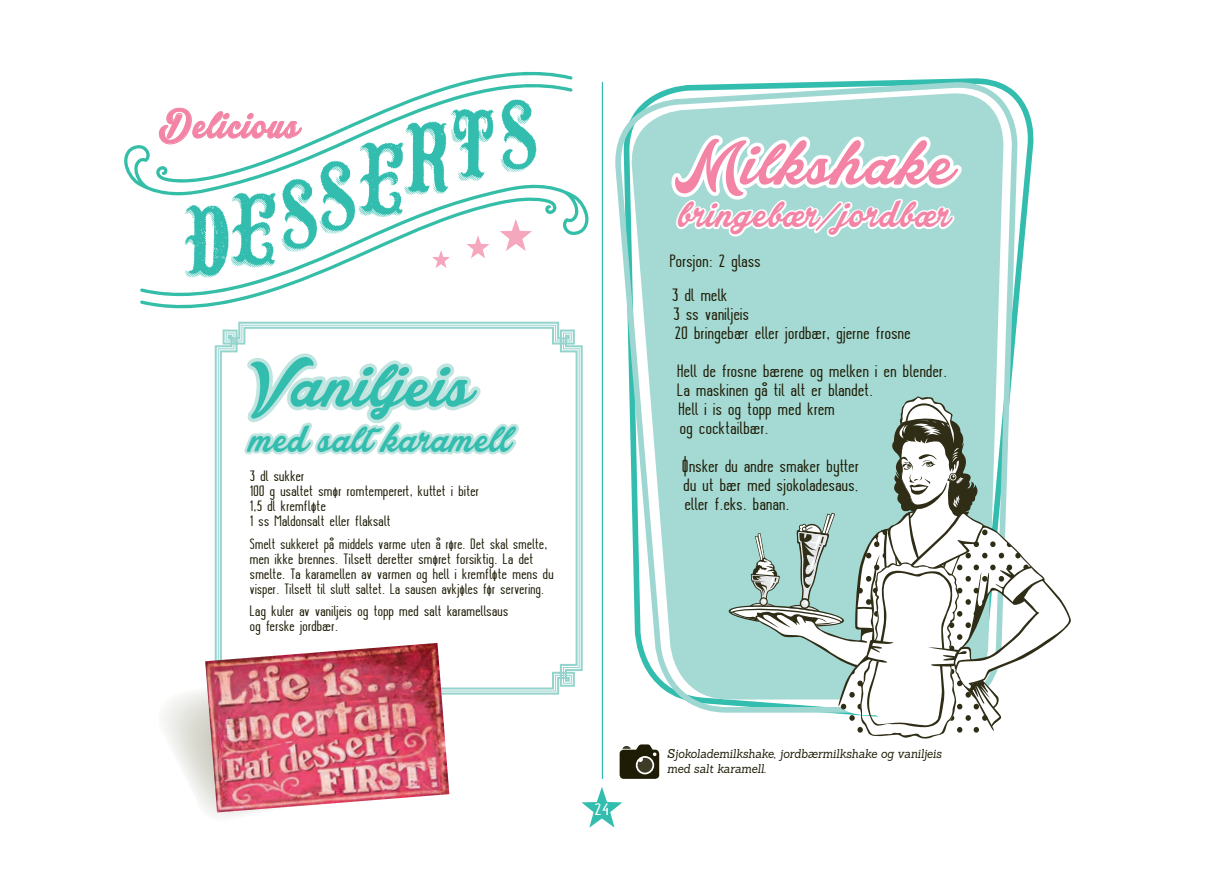
<style>
.page{position:relative;width:1205px;height:886px;background:#fff}
.page>*{position:absolute;margin:0;border:0;box-sizing:border-box;transform-origin:0 0}
.t1{font:97.88px "Lost Saloon";color:#32bdaf;scale:.9 1}
.t2{font:71.25px "Lakesight Personal Use Only";color:#32bdaf;scale:.95 1}
.t3{font:68.88px "Lakesight Personal Use Only";letter-spacing:.02em;color:#f384a5;scale:.95 1}
.t4{font:44.12px "Lakesight Personal Use Only";letter-spacing:.02em;color:#f384a5;scale:.83 1}
.t5{font:42.75px "Lakesight Personal Use Only";letter-spacing:.02em;color:#f384a5;scale:.9 1}
.t6{font:42.75px "Lakesight Personal Use Only";color:#32bdaf;scale:.9 1}
.t7{font:17.75px/19px "Ygraine Solid";letter-spacing:.02em;color:#1f1c06;scale:1.25 1}
.t8{font:16.62px "Ygraine Solid";color:#fff;scale:1.5 1}
.t9{font:15px/15px "Ygraine Solid";letter-spacing:.02em;color:#1f1c06;scale:1.2 1}
.t10{font:15px/15px "Ygraine Solid";letter-spacing:.02em;color:#1f1c06;scale:1.25 1}
.t11{font:italic 12.5px/15px "Sanchez";letter-spacing:-.005em;color:#1f1c06;scale:.9 1}
.s1{font-size:106.75px;color:#fff}
.s2{font-size:112.25px;color:#fff}
.s3{font-size:117.62px;color:#fff}
.s4{font-size:123px;color:#fff}
.s5{font-size:30px}
.s6{font-size:35.62px}
</style>
<div class="page">
<svg style="left:581px;top:787px;width:41px;height:40px"></svg>
<svg style="left:946px;top:78px;width:88px;height:241px"></svg>
<svg style="left:615px;top:82px;width:402px;height:631px"></svg>
<svg style="left:628px;top:90px;width:377px;height:609px;fill:#a5dad4"></svg>
<svg style="left:140px;top:193px;width:448px;height:112px"></svg>
<svg style="left:489px;top:72px;width:80px;height:4px"></svg>
<svg style="left:124px;top:76px;width:448px;height:119px"></svg>
<svg style="left:159px;top:107px;width:143px;height:38px"></svg>
<hr style="left:602px;top:82px;width:1px;height:697px;background:#32bdaf">
<svg style="left:664px;top:79px;width:304px;height:227px"></svg>
<svg style="left:215px;top:322px;width:368px;height:372px"></svg>
<svg style="left:218px;top:325px;width:362px;height:366px"></svg>
<svg style="left:220px;top:327px;width:357px;height:362px"></svg>
<svg style="left:225px;top:348px;width:297px;height:123px"></svg>
<img style="left:205px;top:643px;width:244px;height:169px">
<svg style="left:500px;top:219px;width:32px;height:32px"></svg>
<svg style="left:466px;top:235px;width:23px;height:23px"></svg>
<svg style="left:432px;top:250px;width:18px;height:18px"></svg>
<svg style="left:619px;top:744px;width:40px;height:35px"></svg>
<svg style="left:729px;top:396px;width:342px;height:342px"></svg>
<h1 class="t1" style="left:500px;top:98px;width:43px">S</h1>
<h3 class="t4" style="left:159px;top:97px;width:171px">Delicious</h3>
<h1 class="t1" style="left:358px;top:120px;width:153px">ERT</h1>
<h1 class="t1" style="left:319px;top:159px;width:43px">S</h1>
<h1 class="t1" style="left:184px;top:193px;width:345px">DE<span class="s1">D</span>S<span class="s2">E</span><span class="s3">S</span><span class="s4">S</span><span class="s3">E</span><span class="s2">R</span><span class="s1">T</span></h1>
<h2 class="t2" style="left:250px;top:340px;width:237px">Vaniljeis</h2>
<h3 class="t6" style="left:250px;top:412px;width:293px">med saltkaramell</h3>
<p class="t10" style="left:250px;top:468px;width:185px">3 dl sukker<br>100 g usaltet smør romtemperert<span class="s5">,</span> kuttet i biter<br>1<span class="s5">,</span>5 dl kremfløte<br>1 ss Maldonsalt eller flaksalt</p>
<p class="t9" style="left:250px;top:536px;width:254px">Smelt sukkeret på middels varme uten å røre. Det skal smelte<span class="s5">, </span>men ikke brennes. Tilsett deretter smøret forsiktig. La det smelte. Ta karamellen av varmen og hell i kremfløte mens du visper. Tilsett til slutt saltet. La sausen avkjøles før servering.</p>
<p class="t10" style="left:250px;top:603px;width:208px">Lag kuler av vaniljeis og topp med salt karamellsaus og ferske jordbær.</p>
<p class="t8" style="left:594px;top:799px;width:11px">24</p>
<h3 class="t3" style="left:675px;top:120px;width:296px">Milkshake</h3>
<h3 class="t5" style="left:679px;top:187px;width:304px">bringebær/jordbær</h3>
<p class="t7" style="left:670px;top:244px;width:74px;line-height:34px">Porsjon: 2 glass<br>3 dl melk</p>
<p class="t7" style="left:673px;top:304px;width:191px">3 ss vaniljeis<br>20 bringebær eller jordbær<span class="s6">,</span> gjerne frosne</p>
<p class="t7" style="left:677px;top:361px;width:217px">Hell de frosne bærene og melken i en blender.<br>La maskinen gå til alt er blandet.<br>Hell i is og topp med krem<br>og cocktailbær.</p>
<p class="t7" style="left:682px;top:456px;width:143px;text-align:justify">Ønsker du andre smaker bytter du ut bær med sjokoladesaus, eller f.eks. banan.</p>
<p class="t11" style="left:667px;top:746px;width:306px">Sjokolademilkshake, jordbærmilkshake og vaniljeis med salt karamell.</p>
</div>
